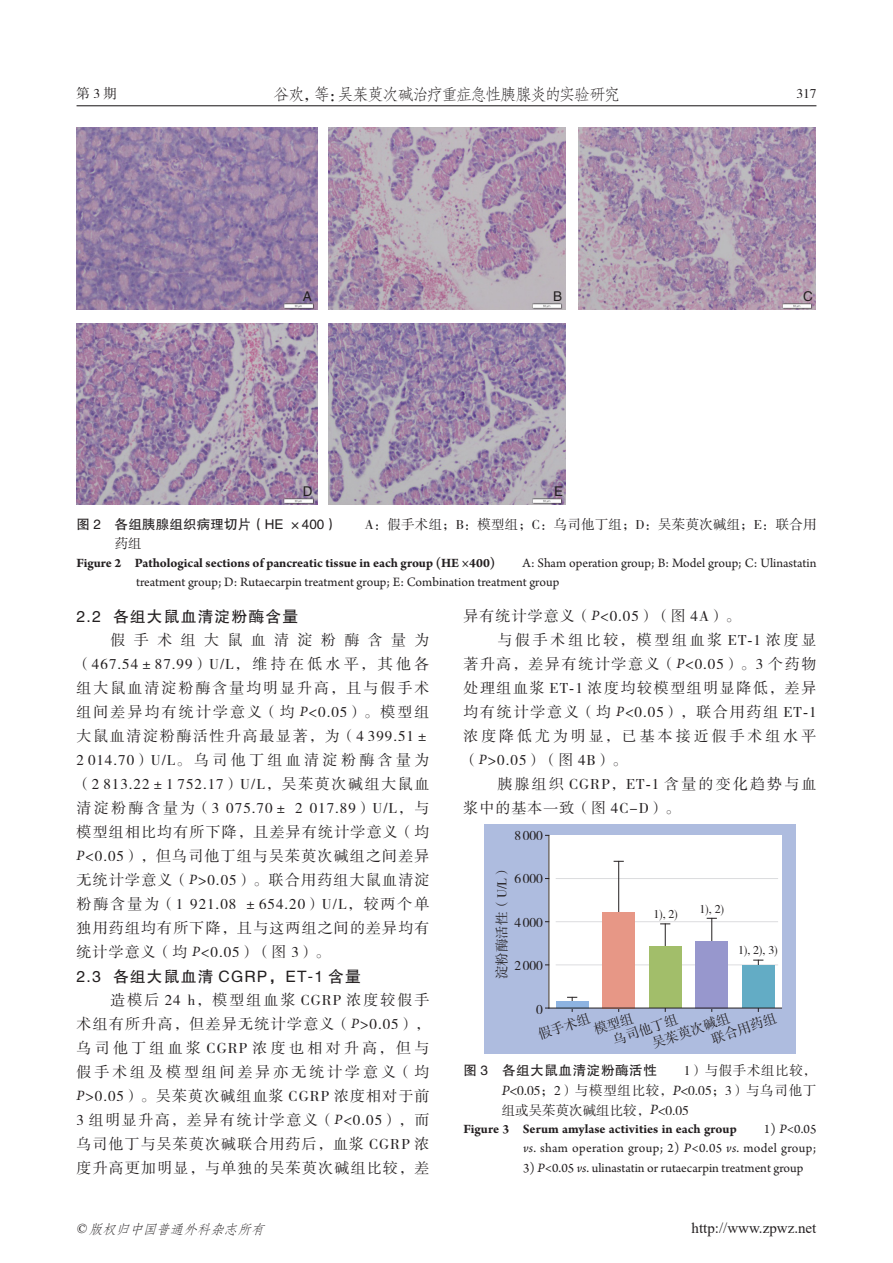
<style>
.page{position:relative;width:893px;height:1263px;background:#fff}
.page>*{position:absolute;margin:0;border:0;box-sizing:border-box;transform-origin:0 0}
.t1{font:16.5px "FZFSK GBK1 0";letter-spacing:-.1em;color:#231f20}
.t2{font:15.75px "FZHTK GBK1 0";letter-spacing:.075em;color:#231f20}
.t3{font:15px/24px "FZSSK GBK1 0";letter-spacing:.08em;color:#231f20;text-align:justify}
.t4{font:15px "FZSSK GBK1 0";letter-spacing:.105em;color:#231f20}
.t5{font:15px "FZSSK GBK1 0";letter-spacing:.115em;color:#231f20}
.t6{font:15px "FZSSK GBK1 0";letter-spacing:.145em;color:#231f20}
.t7{font:15px "FZSSK GBK1 0";letter-spacing:.18em;color:#231f20}
.t8{font:15px "FZSSK GBK1 0";letter-spacing:.195em;color:#231f20}
.t9{font:15px "Times New Roman";color:#231f20}
.t10{font:13.5px/19.6px "Arno Pro";color:#231f20}
.t11{font:13.5px/19.5px "FZSSK GBK1 0";letter-spacing:.005em;color:#231f20}
.t12{font:13.5px/19.5px "Arno Pro";letter-spacing:.025em;color:#231f20;text-align:right}
.t13{font:13.5px "FZHTK GBK1 0";letter-spacing:.045em;color:#231f20}
.t14{font:italic 13.5px "FZFSK GBK1 0";color:#231f20}
.t15{font:12px "FZSSK GBK1 0";color:#231f20}
.s1{font-family:"FZHTK GBK1 0"}
.s2{font-weight:700}
.s3{font-family:"Arno Pro";font-style:italic}
.s4{font-family:"Times New Roman"}
.s5{font-family:"FZSSK GBK1 0"}
.s6{font-family:"Arno Pro";font-style:italic;font-size:15px}
.s7{font-family:"Arno Pro Italic Sm Text"}
</style>
<div class="page">
<hr style="left:77px;top:105px;width:739px;height:1px;background:#231f20">
<div style="left:484px;top:824px;width:312px;height:229px;background:#aebcdf"></div>
<div style="left:548px;top:835px;width:234px;height:173px;background:#fff"></div>
<hr style="left:556px;top:964px;width:222px;height:1px;background:#dcdddf">
<hr style="left:556px;top:921px;width:222px;height:1px;background:#dcdddf">
<hr style="left:556px;top:878px;width:222px;height:1px;background:#dcdddf">
<hr style="left:548px;top:835px;width:1px;height:173px;background:#231f20">
<svg style="left:567px;top:997px;width:10px;height:15px"></svg>
<hr style="left:618px;top:861px;width:1px;height:61px;background:#231f20">
<hr style="left:665px;top:923px;width:1px;height:62px;background:#231f20">
<hr style="left:711px;top:918px;width:1px;height:61px;background:#231f20">
<hr style="left:758px;top:960px;width:1px;height:45px;background:#231f20">
<div style="left:556px;top:1001px;width:33px;height:7px;background:#8db3e1"></div>
<div style="left:602px;top:912px;width:33px;height:96px;background:#e79786"></div>
<div style="left:649px;top:946px;width:33px;height:62px;background:#a2be6a"></div>
<div style="left:695px;top:941px;width:33px;height:67px;background:#9797cd"></div>
<div style="left:742px;top:965px;width:33px;height:43px;background:#63acc5"></div>
<hr style="left:548px;top:1008px;width:234px;height:1px;background:#231f20">
<img style="left:77px;top:128px;width:240px;height:181px">
<img style="left:328px;top:128px;width:237px;height:181px">
<img style="left:578px;top:128px;width:237px;height:181px">
<img style="left:77px;top:323px;width:240px;height:181px">
<img style="left:328px;top:323px;width:237px;height:181px">
<svg style="left:592px;top:1008px;width:42px;height:4px"></svg>
<p class="t11" style="left:77px;top:85px;width:42px">第3期</p>
<p class="t1" style="left:273px;top:85px;width:349px">谷欢，等：吴茱萸次碱治疗重症急性胰腺炎的实验研究</p>
<p class="t11" style="left:796px;top:85px;width:22px">317</p>
<p class="t13" style="left:303px;top:289px;width:10px">A</p>
<p class="t13" style="left:553px;top:289px;width:10px">B</p>
<p class="t13" style="left:803px;top:289px;width:11px">C</p>
<p class="t13" style="left:303px;top:484px;width:11px">D</p>
<p class="t13" style="left:554px;top:484px;width:10px">E</p>
<p class="t11" style="left:115px;top:515px;width:703px;text-indent:-38px"><span class="s1">图 2　各组胰腺组织病理切片（HE ×400）　　</span>A：假手术组；B：模型组；C：乌司他丁组；D：吴茱萸次碱组；E：联合用药组</p>
<p class="t10" style="left:136px;top:554px;width:682px;text-indent:-60px"><span class="s2">Figure 2 Pathological sections of pancreatic tissue in each group (HE ×400)</span><span class="s1">　　</span>A: Sham operation group; B: Model group; C: Ulinastatin treatment group; D: Rutaecarpin treatment group; E: Combination treatment group</p>
<p class="t2" style="left:77px;top:607px;width:223px">2.2 各组大鼠血清淀粉酶含量</p>
<p class="t3" style="left:76px;top:628px;width:355px;text-indent:34px">假手术组大鼠血清淀粉酶含量为（467.54±87.99）U/L，维持在低水平，其他各组大鼠血清淀粉酶含量均明显升高，且与假手术组间差异均有统计学意义（均 <span class="s3">P</span>&lt;0.05）。模型组大鼠血清淀粉酶活性升高最显著，为（4 399.51± 2014.70）U/L。乌司他丁组血清淀粉酶含量为（2 813.22±1 752.17）U/L，吴茱萸次碱组大鼠血清淀粉酶含量为（3 075.70± 2 017.89）U/L，与模型组相比均有所下降，且差异有统计学意义（均<span class="s3">P</span>&lt;0.05），但乌司他丁组与吴茱萸次碱组之间差异无统计学意义（<span class="s3">P</span>&gt;0.05）。联合用药组大鼠血清淀粉酶含量为（1 921.08 ±654.20）U/L，较两个单独用药组均有所下降，且与这两组之间的差异均有统计学意义（均 <span class="s3">P</span>&lt;0.05）（图 3）。</p>
<p class="t2" style="left:77px;top:967px;width:286px">2.3 各组大鼠血清 CGRP，ET<span class="s4">-</span>1 含量</p>
<p class="t3" style="left:76px;top:988px;width:355px;text-indent:34px">造模后 24 h，模型组血浆 CGRP 浓度较假手术组有所升高，但差异无统计学意义（<span class="s3">P</span>&gt;0.05），乌司他丁组血浆 CGRP 浓度也相对升高，但与假手术组及模型组间差异亦无统计学意义（均<span class="s3">P</span>&gt;0.05）。吴茱萸次碱组血浆 CGRP 浓度相对于前3 组明显升高，差异有统计学意义（<span class="s3">P</span>&lt;0.05），而乌司他丁与吴茱萸次碱联合用药后，血浆 CGRP 浓度升高更加明显，与单独的吴茱萸次碱组比较，差</p>
<p class="t3" style="left:463px;top:604px;width:279px">异有统计学意义（<span class="s3">P</span>&lt;0.05）（图 4A）。</p>
<p class="t7" style="left:497px;top:632px;width:320px">与假手术组比较，模型组血浆 ET<span class="s4">-</span>1 浓度显</p>
<p class="t4" style="left:463px;top:656px;width:354px">著升高，差异有统计学意义（<span class="s3">P</span>&lt;0.05）。3 个药物</p>
<p class="t4" style="left:463px;top:680px;width:354px">处理组血浆 ET<span class="s4">-</span>1 浓度均较模型组明显降低，差异</p>
<p class="t5" style="left:463px;top:704px;width:355px">均有统计学意义（均 <span class="s3">P</span>&lt;0.05），联合用药组 ET<span class="s4">-</span>1</p>
<p class="t8" style="left:463px;top:728px;width:354px">浓度降低尤为明显，已基本接近假手术组水平</p>
<p class="t3" style="left:463px;top:748px;width:166px">（<span class="s3">P</span>&gt;0.05）（图 4B）。</p>
<p class="t6" style="left:497px;top:776px;width:320px">胰腺组织 CGRP，ET<span class="s4">-</span>1 含量的变化趋势与血</p>
<p class="t3" style="left:463px;top:796px;width:218px">浆中的基本一致（图 4C-D）。</p>
<p class="t11" style="left:514px;top:826px;width:30px">8 000</p>
<p class="t11" style="left:514px;top:869px;width:30px">6 000</p>
<p class="t11" style="left:514px;top:913px;width:30px">4 000</p>
<p class="t11" style="left:514px;top:956px;width:30px">2 000</p>
<p class="t11" style="left:536px;top:1000px;width:8px">0</p>
<p class="t11" style="left:536px;top:1026px;width:56px;rotate:-19deg">假手术组</p>
<p class="t11" style="left:610px;top:1032px;width:69px;rotate:-19deg">乌司他丁组</p>
<p class="t11" style="left:493px;top:979px;width:116px;rotate:-90deg">淀粉酶活性（U/L）</p>
<p class="t15" style="left:653px;top:907px;width:26px">1), 2)</p>
<p class="t15" style="left:700px;top:902px;width:26px">1), 2)</p>
<p class="t15" style="left:738px;top:943px;width:41px">1), 2), 3)</p>
<p class="t11" style="left:650px;top:1035px;width:83px;rotate:-19deg">吴茱萸次碱组</p>
<p class="t11" style="left:709px;top:1030px;width:69px;rotate:-19deg">联合用药组</p>
<p class="t13" style="left:463px;top:1063px;width:354px">图 3　各组大鼠血清淀粉酶活性　　<span class="s5">1）与假手术组比较，</span></p>
<p class="t11" style="left:502px;top:1081px;width:316px"><span class="s6">P</span>&lt;0.05；2）与模型组比较，<span class="s6">P</span>&lt;0.05；3）与乌司他丁组或吴茱萸次碱组比较，<span class="s6">P</span>&lt;0.05</p>
<p class="t12" style="left:463px;top:1119px;width:354px"><span class="s2">Figure 3 Serum amylase activities in each group</span><span class="s1">　　</span>1) <span class="s7">P</span>&lt;0.05 <span class="s7">vs</span>. sham operation group; 2) <span class="s7">P</span>&lt;0.05 <span class="s7">vs</span>. model group;</p>
<p class="t10" style="left:523px;top:1158px;width:282px">3) <span class="s7">P</span>&lt;0.05 <span class="s7">vs</span>. ulinastatin or rutaecarpin treatment group</p>
<p class="t14" style="left:76px;top:1221px;width:194px"><span class="s4">©</span> 版权归中国普通外科杂志所有</p>
<p class="t9" style="left:692px;top:1217px;width:126px">http://www.zpwz.net</p>
</div>
